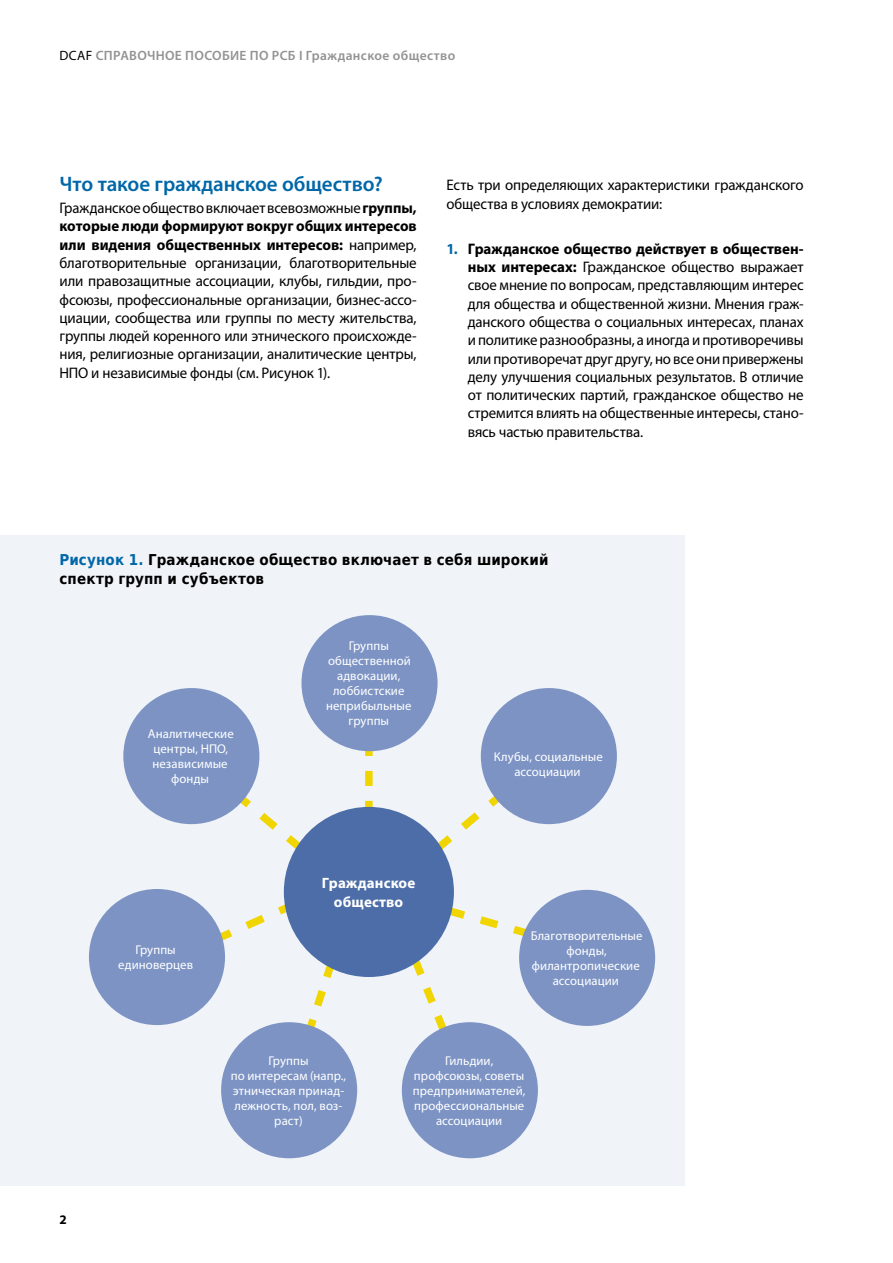
<style>
.page{position:relative;width:893px;height:1263px;background:#fff}
.page>*{position:absolute;margin:0;border:0;box-sizing:border-box;transform-origin:0 0}
.t1{font:600 21px "Myriad Pro";letter-spacing:-.005em;color:#0067a8}
.t2{font:15.3px/18.3px "Myriad Pro";letter-spacing:-.01em;color:#000}
.t3{font:15.3px/18.3px "Myriad Pro";letter-spacing:-.01em;color:#000;text-align:justify;scale:.96 1}
.t4{font:700 15px/19.2px "DejaVu Sans Condensed";letter-spacing:.01em;color:#000}
.t5{font:700 15px/19.5px "Myriad Pro";letter-spacing:.005em;color:#fff;text-align:center}
.t6{font:600 13.5px "Myriad Pro";letter-spacing:.025em;color:#929395}
.t7{font:700 13.2px "Myriad Pro";color:#000}
.t8{font:12.75px/15px "Myriad Pro";letter-spacing:.005em;color:#fff;text-align:center}
.s1{font-weight:400;color:#000}
.s2{font-weight:700}
.s3{font-weight:700;color:#0067a8}
.s4{color:#0067a8}
</style>
<div class="page">
<div style="left:0;top:535px;width:685px;height:650px;background:#f0f3f8"></div>
<svg style="left:365px;top:751px;width:8px;height:56px"></svg>
<svg style="left:406px;top:956px;width:46px;height:83px"></svg>
<svg style="left:438px;top:901px;width:98px;height:42px"></svg>
<svg style="left:208px;top:894px;width:133px;height:145px"></svg>
<div style="left:301px;top:615px;width:137px;height:136px;background:#7c93c4;border-radius:50%"></div>
<svg style="left:226px;top:783px;width:79px;height:76px"></svg>
<div style="left:123px;top:688px;width:136px;height:136px;background:#7c93c4;border-radius:50%"></div>
<svg style="left:433px;top:783px;width:81px;height:76px"></svg>
<div style="left:481px;top:688px;width:136px;height:136px;background:#7c93c4;border-radius:50%"></div>
<div style="left:519px;top:890px;width:136px;height:136px;background:#7c93c4;border-radius:50%"></div>
<div style="left:89px;top:889px;width:136px;height:136px;background:#7c93c4;border-radius:50%"></div>
<div style="left:221px;top:1022px;width:136px;height:136px;background:#7c93c4;border-radius:50%"></div>
<div style="left:402px;top:1022px;width:136px;height:136px;background:#7c93c4;border-radius:50%"></div>
<div style="left:284px;top:807px;width:170px;height:170px;background:#4c6da7;border-radius:50%"></div>
<p class="t6" style="left:60px;top:47px;width:397px"><span class="s1">DCAF</span> СПРАВОЧНОЕ ПОСОБИЕ ПО РСБ I Гражданское общество</p>
<h1 class="t1" style="left:60px;top:170px;width:325px">Что такое гражданское общество?</h1>
<p class="t3" style="left:60px;top:199px;width:374px">Гражданское общество включает всевозможные <span class="s2">группы, которые люди формируют вокруг общих интересов или видения общественных интересов:</span> например, благотворительные организации, благотворительные или правозащитные ассоциации, клубы, гильдии, про&shy;фсоюзы, профессиональные организации, бизнес-ассо&shy;циации, сообщества или группы по месту жительства, группы людей коренного или этнического происхожде&shy;ния, религиозные организации, аналитические центры, НПО и независимые фонды (см. Рисунок 1).</p>
<p class="t2" style="left:446px;top:176px;width:359px">Есть три определяющих характеристики гражданского общества в условиях демократии:</p>
<p class="t2" style="left:468px;top:240px;width:337px;text-align:justify;text-indent:-21px"><span class="s3">1.</span> <span class="s2">Гражданское общество действует в обществен&shy;ных интересах:</span> Гражданское общество выражает свое мнение по вопросам, представляющим интерес для общества и общественной жизни. Мнения граж&shy;данского общества о социальных интересах, планах и политике разнообразны, а иногда и противоречивы или противоречат друг другу, но все они привержены делу улучшения социальных результатов. В отличие от политических партий, гражданское общество не стремится влиять на общественные интересы, стано&shy;вясь частью правительства.</p>
<p class="t4" style="left:60px;top:550px;width:490px"><span class="s4">Рисунок 1.</span> Гражданское общество включает в себя широкий спектр групп и субъектов</p>
<p class="t8" style="left:148px;top:727px;width:88px">Аналитические центры, НПО, независимые фонды</p>
<p class="t8" style="left:118px;top:943px;width:76px">Группы единоверцев</p>
<p class="t8" style="left:326px;top:639px;width:87px">Группы общественной адвокации, лоббистские неприбыльные группы</p>
<p class="t5" style="left:322px;top:873px;width:95px">Гражданское общество</p>
<p class="t8" style="left:494px;top:749px;width:111px">Клубы, социальные ассоциации</p>
<p class="t8" style="left:531px;top:929px;width:113px">Благотворительные фонды, филантропические ассоциации</p>
<p class="t7" style="left:60px;top:1212px;width:9px">2</p>
<p class="t8" style="left:231px;top:1053px;width:117px">Группы<br>по интересам (напр., этническая принад&shy;лежность, пол, воз&shy;раст)</p>
<p class="t8" style="left:413px;top:1053px;width:114px">Гильдии, профсоюзы, советы предпринимателей, профессиональные ассоциации</p>
</div>
